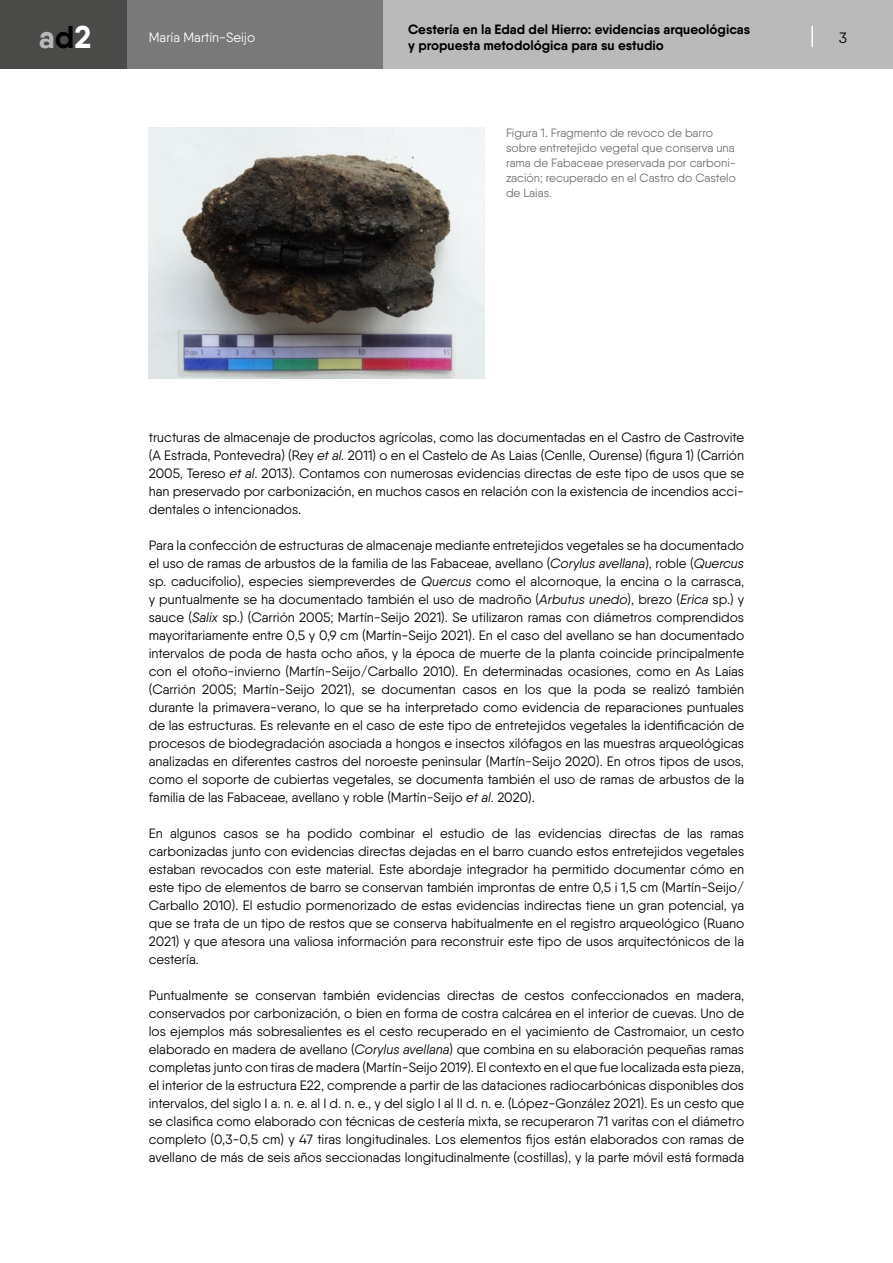
<style>
.page{position:relative;width:893px;height:1263px;background:#fff}
.page>*{position:absolute;margin:0;border:0;box-sizing:border-box;transform-origin:0 0}
.t1{font:700 31.5px "Qanelas";color:#bababa}
.t2{font:15px "Qanelas";color:#000}
.t3{font:13.5px/18px "Qanelas";color:#000;text-align:justify}
.t4{font:700 13.5px/16.5px "Qanelas";color:#000}
.t5{font:13.5px "Qanelas";color:#fff}
.t6{font:12px/15px "Qanelas";color:#706f6f}
.s1{color:#000}
.s2{color:#fff}
.s3{font-style:italic}
</style>
<div class="page">
<div style="left:0;top:0;width:128px;height:68px;background:#4a4a49"></div>
<div style="left:383px;top:0;width:510px;height:68px;background:#bababa"></div>
<div style="left:128px;top:0;width:255px;height:68px;background:#797979"></div>
<hr style="left:811px;top:26px;width:2px;height:21px;background:#fff">
<img style="left:149px;top:127px;width:336px;height:251px">
<p class="t5" style="left:149px;top:29px;width:108px">María Martín-Seijo</p>
<p class="t4" style="left:408px;top:21px;width:344px">Cestería en la Edad del Hierro: evidencias arqueológicas y propuesta metodológica para su estudio</p>
<h1 class="t1" style="left:39px;top:17px;width:54px">a<span class="s1">d</span><span class="s2">2</span></h1>
<p class="t2" style="left:839px;top:28px;width:9px">3</p>
<p class="t6" style="left:506px;top:125px;width:232px">Figura 1. Fragmento de revoco de barro sobre entretejido vegetal que conserva una rama de Fabaceae preservada por carboni&shy;zación; recuperado en el Castro do Castelo de Laias.</p>
<p class="t3" style="left:149px;top:429px;width:597px">tructuras de almacenaje de productos agrícolas, como las documentadas en el Castro de Castrovite (A Estrada, Pontevedra) (Rey <span class="s3">et al.</span> 2011) o en el Castelo de As Laias (Cenlle, Ourense) (figura 1) (Carrión 2005, Tereso <span class="s3">et al</span>. 2013). Contamos con numerosas evidencias directas de este tipo de usos que se han preservado por carbonización, en muchos casos en relación con la existencia de incendios acci&shy;dentales o intencionados.</p>
<p class="t3" style="left:149px;top:537px;width:597px">Para la confección de estructuras de almacenaje mediante entretejidos vegetales se ha documentado el uso de ramas de arbustos de la familia de las Fabaceae, avellano (<span class="s3">Corylus avellana</span>), roble (<span class="s3">Quercus </span>sp. caducifolio), especies siempreverdes de <span class="s3">Quercus</span> como el alcornoque, la encina o la carrasca, y puntualmente se ha documentado también el uso de madroño (<span class="s3">Arbutus unedo</span>), brezo (<span class="s3">Erica</span> sp.) y sauce (<span class="s3">Salix</span> sp.) (Carrión 2005; Martín-Seijo 2021). Se utilizaron ramas con diámetros comprendidos mayoritariamente entre 0,5 y 0,9 cm (Martín-Seijo 2021). En el caso del avellano se han documentado intervalos de poda de hasta ocho años, y la época de muerte de la planta coincide principalmente con el otoño-invierno (Martín-Seijo/Carballo 2010). En determinadas ocasiones, como en As Laias (Carrión 2005; Martín-Seijo 2021), se documentan casos en los que la poda se realizó también durante la primavera-verano, lo que se ha interpretado como evidencia de reparaciones puntuales de las estructuras. Es relevante en el caso de este tipo de entretejidos vegetales la identificación de procesos de biodegradación asociada a hongos e insectos xilófagos en las muestras arqueológicas analizadas en diferentes castros del noroeste peninsular (Martín-Seijo 2020). En otros tipos de usos, como el soporte de cubiertas vegetales, se documenta también el uso de ramas de arbustos de la familia de las Fabaceae, avellano y roble (Martín-Seijo <span class="s3">et al</span>. 2020).</p>
<p class="t3" style="left:149px;top:824px;width:597px">En algunos casos se ha podido combinar el estudio de las evidencias directas de las ramas carbonizadas junto con evidencias directas dejadas en el barro cuando estos entretejidos vegetales estaban revocados con este material. Este abordaje integrador ha permitido documentar cómo en este tipo de elementos de barro se conservan también improntas de entre 0,5 i 1,5 cm (Martín-Seijo/ Carballo 2010). El estudio pormenorizado de estas evidencias indirectas tiene un gran potencial, ya que se trata de un tipo de restos que se conserva habitualmente en el registro arqueológico (Ruano 2021) y que atesora una valiosa información para reconstruir este tipo de usos arquitectónicos de la cestería.</p>
<p class="t3" style="left:149px;top:986px;width:597px">Puntualmente se conservan también evidencias directas de cestos confeccionados en madera, conservados por carbonización, o bien en forma de costra calcárea en el interior de cuevas. Uno de los ejemplos más sobresalientes es el cesto recuperado en el yacimiento de Castromaior, un cesto elaborado en madera de avellano (<span class="s3">Corylus avellana</span>) que combina en su elaboración pequeñas ramas completas junto con tiras de madera (Martín-Seijo 2019). El contexto en el que fue localizada esta pieza, el interior de la estructura E22, comprende a partir de las dataciones radiocarbónicas disponibles dos intervalos, del siglo I a. n. e. al I d. n. e., y del siglo I al II d. n. e. (López-González 2021). Es un cesto que se clasifica como elaborado con técnicas de cestería mixta, se recuperaron 71 varitas con el diámetro completo (0,3-0,5 cm) y 47 tiras longitudinales. Los elementos fijos están elaborados con ramas de avellano de más de seis años seccionadas longitudinalmente (costillas), y la parte móvil está formada</p>
</div>
